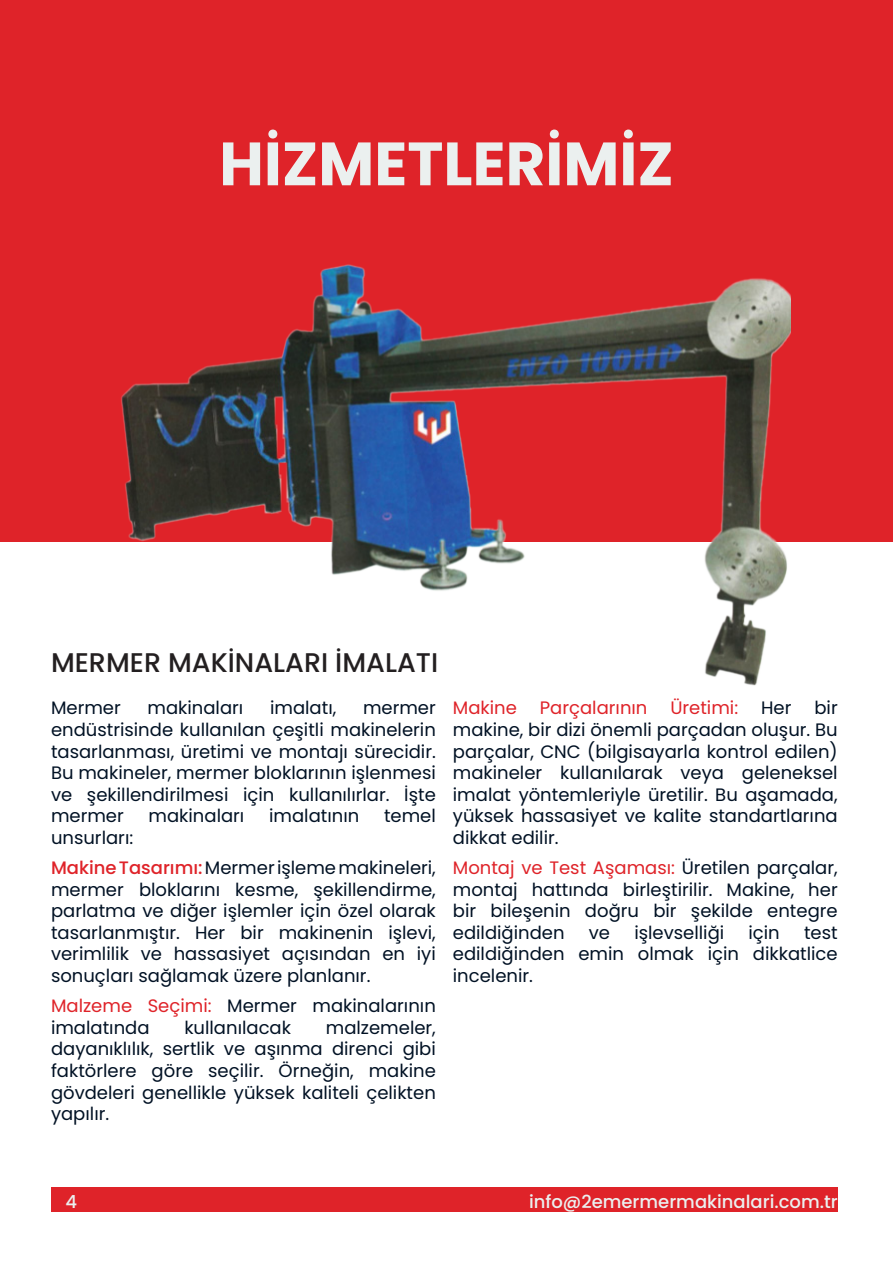
<style>
.page{position:relative;width:893px;height:1263px;background:#fff}
.page>*{position:absolute;margin:0;border:0;box-sizing:border-box;transform-origin:0 0}
.BAŞLIK2{font:700 61.05px "Poppins";color:#ebf0ef}
.BAŞLIK{font:500 27px "Poppins";color:#231f20}
.METİNSİYAH{font:18px/21.6px "Poppins";color:#011124;text-align:justify}
.t1{font:500 18px "Poppins";color:#ebf0ef}
.METİNSİYAH-2{font:18px "Poppins";color:#df2329}
.s1{font-weight:500;color:#df2329}
.s2{color:#df2329}
</style>
<div class="page">
<div style="left:51px;top:1188px;width:787px;height:24px;background:#df2329"></div>
<div style="left:0;top:0;width:893px;height:541px;background:#df2329"></div>
<img style="left:94px;top:264px;width:696px;height:422px">
<p class="BAŞLIK2" style="left:219px;top:128px;width:456px">HİZMETLERİMİZ</p>
<p class="BAŞLIK" style="left:51px;top:647px;width:389px">MERMER MAKİNALARI İMALATI</p>
<p class="METİNSİYAH" style="left:51px;top:697px;width:71px">Mermer</p>
<p class="METİNSİYAH" style="left:148px;top:697px;width:97px">makinaları</p>
<p class="METİNSİYAH" style="left:270px;top:697px;width:68px">imalatı,</p>
<p class="METİNSİYAH" style="left:51px;top:697px;width:386px;text-indent:312px">mermer endüstrisinde kullanılan çeşitli makinelerin tasarlanması, üretimi ve montajı sürecidir.<br>Bu makineler, mermer bloklarının işlenmesi ve şekillendirilmesi için kullanılırlar. İşte mermer</p>
<p class="METİNSİYAH" style="left:149px;top:805px;width:97px">makinaları</p>
<p class="METİNSİYAH" style="left:269px;top:805px;width:92px">imalatının</p>
<p class="METİNSİYAH" style="left:384px;top:805px;width:53px">temel</p>
<p class="METİNSİYAH" style="left:51px;top:827px;width:84px">unsurları:</p>
<p class="METİNSİYAH" style="left:51px;top:857px;width:386px"><span class="s1">Makine Tasarımı:</span> Mermer işleme makineleri, mermer bloklarını kesme, şekillendirme, parlatma ve diğer işlemler için özel olarak tasarlanmıştır. Her bir makinenin işlevi, verimlilik ve hassasiyet açısından en iyi sonuçları sağlamak üzere planlanır.</p>
<p class="METİNSİYAH" style="left:51px;top:995px;width:386px"><span class="s2">Malzeme Seçimi:</span> Mermer makinalarının imalatında</p>
<p class="METİNSİYAH" style="left:51px;top:1017px;width:386px;text-indent:275px">malzemeler, dayanıklılık, sertlik ve aşınma direnci gibi faktörlere göre seçilir. Örneğin, makine gövdeleri genellikle yüksek kaliteli çelikten yapılır.</p>
<p class="METİNSİYAH" style="left:184px;top:1017px;width:108px">kullanılacak</p>
<p class="METİNSİYAH-2" style="left:453px;top:697px;width:66px">Makine</p>
<p class="METİNSİYAH-2" style="left:540px;top:697px;width:109px">Parçalarının</p>
<p class="METİNSİYAH-2" style="left:670px;top:697px;width:69px">Üretimi:</p>
<p class="METİNSİYAH" style="left:761px;top:697px;width:32px">Her</p>
<p class="METİNSİYAH" style="left:453px;top:697px;width:386px;text-indent:361px">bir makine, bir dizi önemli parçadan oluşur. Bu parçalar, CNC (bilgisayarla kontrol edilen) makineler kullanılarak veya geleneksel imalat yöntemleriyle üretilir. Bu aşamada, yüksek hassasiyet ve kalite standartlarına dikkat edilir.</p>
<p class="METİNSİYAH" style="left:453px;top:857px;width:386px"><span class="s2">Montaj ve Test Aşaması:</span> Üretilen parçalar, montaj hattında birleştirilir. Makine, her bir bileşenin doğru bir şekilde entegre edildiğinden</p>
<p class="METİNSİYAH" style="left:589px;top:922px;width:23px">ve</p>
<p class="METİNSİYAH" style="left:634px;top:922px;width:91px">işlevselliği</p>
<p class="METİNSİYAH" style="left:748px;top:922px;width:33px">için</p>
<p class="METİNSİYAH" style="left:453px;top:922px;width:386px;text-indent:351px">test edildiğinden emin olmak için dikkatlice incelenir.</p>
<p class="t1" style="left:66px;top:1191px;width:13px">4</p>
<p class="t1" style="left:529px;top:1191px;width:310px">info@2emermermakinalari.com.tr</p>
</div>
